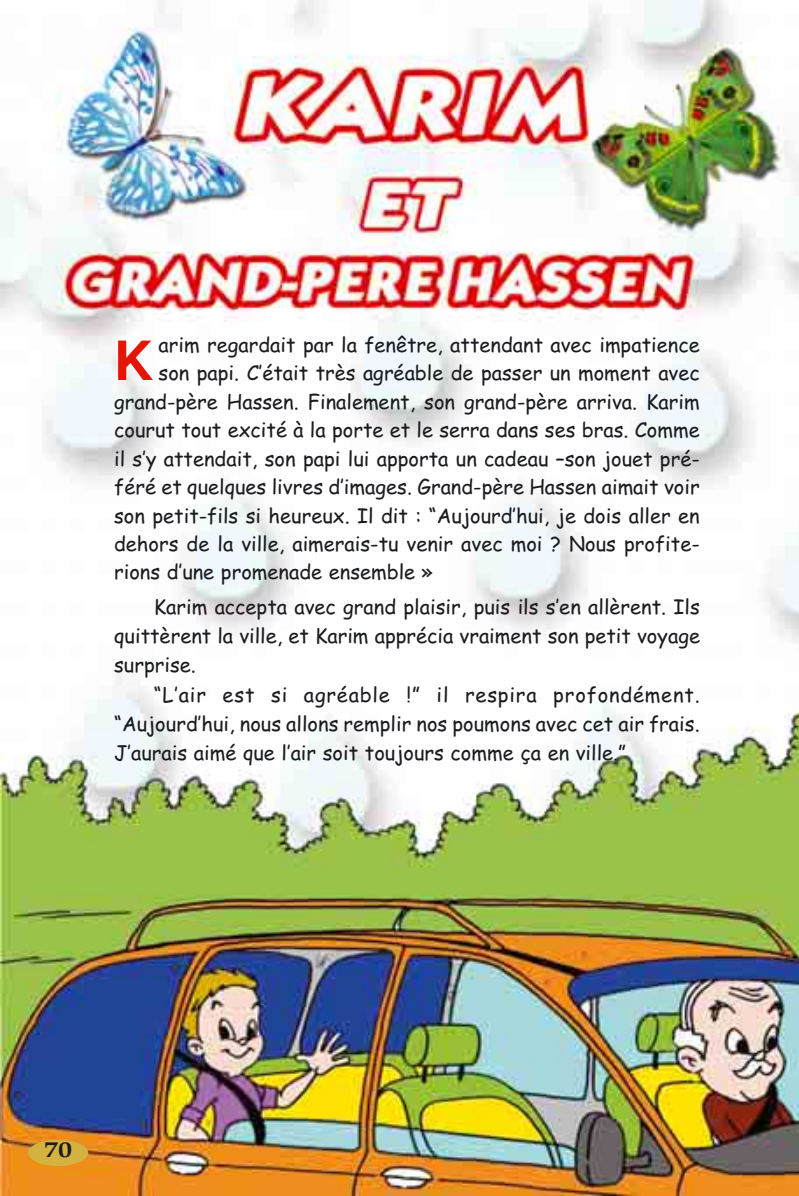
<style>
.page{position:relative;width:799px;height:1196px;background:#fff}
.page>*{position:absolute;margin:0;border:0;box-sizing:border-box;transform-origin:0 0}
.t1{font:54.07px "Helvetica Turk B";color:#e51506}
.t2{font:22.4px "Palatino Turk B";color:#1b1c20;scale:1.25 1}
.t3{font:20.12px/29.2px "Comic Sans MS";color:#1b1c20;text-align:justify}
</style>
<div class="page">
<img style="left:0;top:0;width:799px;height:1195px">
<div style="left:28px;top:1139px;width:60px;height:27px;background:#d4b240;border-radius:50%"></div>
<h1 class="t1" style="left:114px;top:335px;width:41px">K</h1>
<p class="t3" style="left:159px;top:332px;width:542px">arim regardait par la fenêtre, attendant avec impatience</p>
<p class="t3" style="left:159px;top:361px;width:543px">son papi. C’était très agréable de passer un moment avec</p>
<p class="t3" style="left:114px;top:389px;width:587px">grand-père Hassen. Finalement, son grand-père arriva. Karim</p>
<p class="t3" style="left:114px;top:417px;width:587px">courut tout excité à la porte et le serra dans ses bras. Comme</p>
<p class="t3" style="left:114px;top:446px;width:587px">il s’y attendait, son papi lui apporta un cadeau –son jouet pré-</p>
<p class="t3" style="left:114px;top:474px;width:587px">féré et quelques livres d’images. Grand-père Hassen aimait voir</p>
<p class="t3" style="left:114px;top:503px;width:587px">son petit-fils si heureux. Il dit : “Aujourd’hui, je dois aller en</p>
<p class="t3" style="left:114px;top:531px;width:587px">dehors de la ville, aimerais-tu venir avec moi ? Nous profite-</p>
<p class="t3" style="left:114px;top:560px;width:321px">rions d’une promenade ensemble »</p>
<p class="t3" style="left:114px;top:594px;width:587px;text-indent:40px">Karim accepta avec grand plaisir, puis ils s’en allèrent. Ils quittèrent la ville, et Karim apprécia vraiment son petit voyage surprise.</p>
<p class="t3" style="left:114px;top:682px;width:587px;text-indent:40px">“L’air est si agréable !” il respira profondément. “Aujourd’hui, nous allons remplir nos poumons avec cet air frais.<br>J’aurais aimé que l’air soit toujours comme ça en ville.”</p>
<p class="t2" style="left:44px;top:1141px;width:24px">70</p>
</div>
